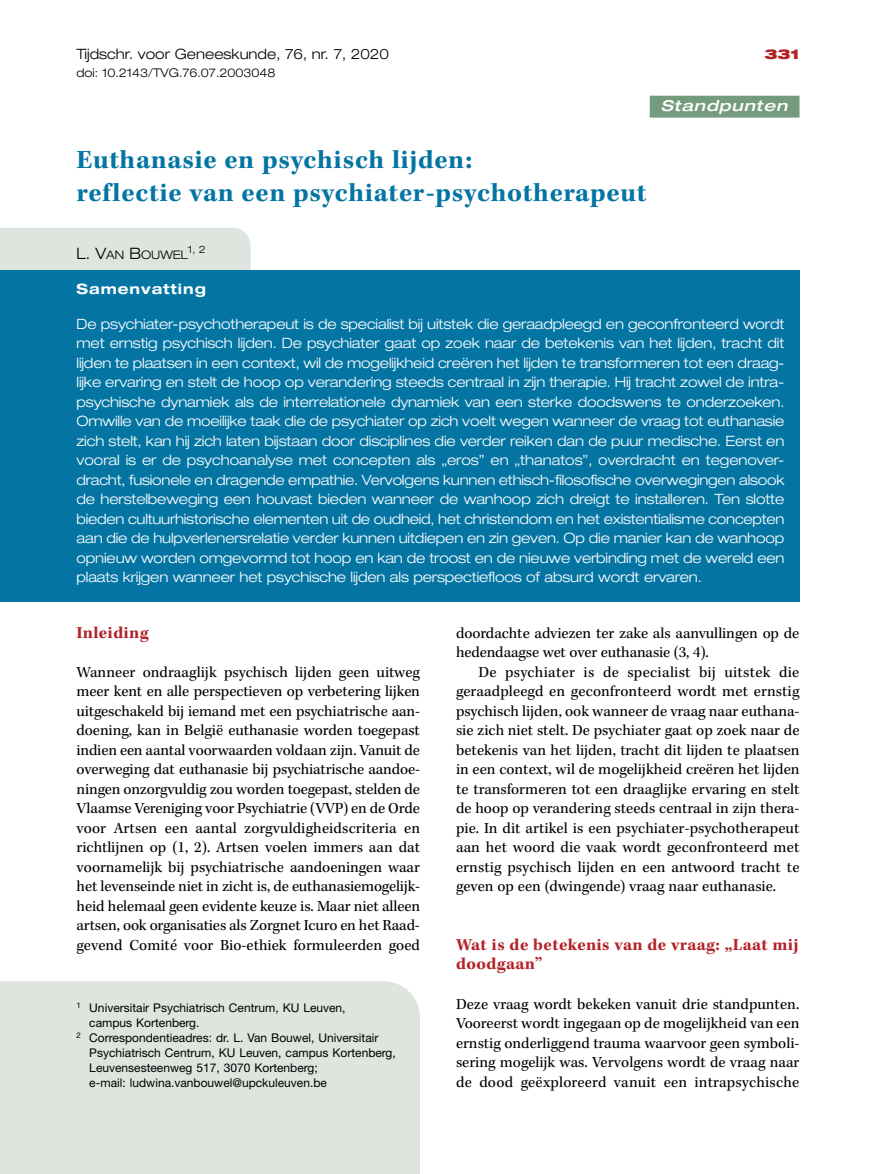
<style>
.page{position:relative;width:876px;height:1174px;background:#fff}
.page>*{position:absolute;margin:0;border:0;box-sizing:border-box;transform-origin:0 0}
.t1{font:700 27px/33px "Kepler Std";letter-spacing:.025em;color:#0475a3}
.t2{font:700 17.25px/19.5px "Kepler Std";letter-spacing:.02em;color:#b32227}
.t3{font:15.75px/19.5px "Kepler Std";letter-spacing:-.005em;color:#000;text-align:justify}
.t4{font:italic 500 expanded 15px "Helvetica Neue LT Std";letter-spacing:.05em;color:#fff;scale:1.1 1}
.t5{font:300 expanded 14.25px/19.5px "Helvetica Neue LT Std";letter-spacing:-.01em;color:#fff;text-align:justify}
.t6{font:300 expanded 14.25px "Helvetica Neue LT Std";color:#000}
.t7{font:700 expanded 14.25px "Helvetica Neue LT Std";letter-spacing:.07em;color:#fff}
.t8{font:900 expanded 13.5px "Helvetica Neue LT Std";color:#b32227}
.t9{font:12px "Helvetica Neue LT Std";color:#000}
.t10{font:300 expanded 12px "Helvetica Neue LT Std";color:#000}
.t11{font:300 expanded 11.85px "Helvetica Neue LT Std";color:#000}
.s1{font-size:15.75px}
</style>
<div class="page">
<div style="left:650px;top:96px;width:149px;height:22px;background:#749b7e"></div>
<div style="left:0;top:228px;width:251px;height:42px;background:#dee4de"></div>
<div style="left:0;top:270px;width:799px;height:42px;background:#0475a3"></div>
<div style="left:0;top:305px;width:799px;height:296px;background:#0475a3"></div>
<div style="left:0;top:981px;width:419px;height:30px;background:#dee4de"></div>
<div style="left:0;top:1011px;width:420px;height:163px;background:#dee4de"></div>
<p class="t6" style="left:77px;top:45px;width:314px">Tijdschr. voor Geneeskunde, 76, nr. 7, 2020</p>
<p class="t8" style="left:764px;top:45px;width:37px">331</p>
<p class="t10" style="left:77px;top:66px;width:200px">doi: 10.2143/TVG.76.07.2003048</p>
<p class="t4" style="left:661px;top:97px;width:117px">Standpunten</p>
<h1 class="t1" style="left:77px;top:144px;width:571px">Euthanasie en psychisch lijden:<br>reflectie van een psychiater-psychotherapeut</h1>
<p class="t11" style="left:77px;top:247px;width:131px"><span class="s1">L. V</span>AN <span class="s1">B</span>OUWEL<sup>1,</sup> <sup>2</sup></p>
<p class="t7" style="left:77px;top:280px;width:131px">Samenvatting</p>
<p class="t5" style="left:77px;top:314px;width:710px">De psychiater-psychotherapeut is de specialist bij uitstek die geraadpleegd en geconfronteerd wordt met ernstig psychisch lijden. De psychiater gaat op zoek naar de betekenis van het lijden, tracht dit lijden te plaatsen in een context, wil de mogelijkheid creëren het lijden te transformeren tot een draag&shy;lijke ervaring en stelt de hoop op verandering steeds centraal in zijn therapie. Hij tracht zowel de intra&shy;psychische dynamiek als de interrelationele dynamiek van een sterke doodswens te onderzoeken.<br>Omwille van de moeilijke taak die de psychiater op zich voelt wegen wanneer de vraag tot euthanasie zich stelt, kan hij zich laten bijstaan door disciplines die verder reiken dan de puur medische. Eerst en vooral is er de psychoanalyse met concepten als „eros” en „thanatos”, overdracht en tegenover&shy;dracht, fusionele en dragende empathie. Vervolgens kunnen ethisch-filosofische overwegingen alsook de herstelbeweging een houvast bieden wanneer de wanhoop zich dreigt te installeren. Ten slotte bieden cultuurhistorische elementen uit de oudheid, het christendom en het existentialisme concepten aan die de hulpverlenersrelatie verder kunnen uitdiepen en zin geven. Op die manier kan de wanhoop opnieuw worden omgevormd tot hoop en kan de troost en de nieuwe verbinding met de wereld een plaats krijgen wanneer het psychische lijden als perspectiefloos of absurd wordt ervaren.</p>
<p class="t2" style="left:77px;top:623px;width:74px">Inleiding</p>
<p class="t3" style="left:77px;top:663px;width:345px">Wanneer ondraaglijk psychisch lijden geen uitweg meer kent en alle perspectieven op verbetering lijken uitgeschakeld bij iemand met een psychiatrische aan&shy;doening, kan in België euthanasie worden toegepast indien een aantal voorwaarden voldaan zijn. Vanuit de overweging dat euthanasie bij psychiatrische aandoe&shy;ningen onzorgvuldig zou worden toegepast, stelden de Vlaamse Vereniging voor Psychiatrie (VVP) en de Orde voor Artsen een aantal zorgvuldigheidscriteria en richtlijnen op (1, 2). Artsen voelen immers aan dat voornamelijk bij psychiatrische aandoeningen waar het levenseinde niet in zicht is, de euthanasiemogelijk&shy;heid helemaal geen evidente keuze is. Maar niet alleen artsen, ook organisaties als Zorgnet Icuro en het Raad&shy;gevend Comité voor Bio-ethiek formuleerden goed</p>
<p class="t9" style="left:77px;top:1001px;width:271px"><sup>1</sup> Universitair Psychiatrisch Centrum, KU Leuven,</p>
<p class="t9" style="left:89px;top:1016px;width:112px">campus Kortenberg.</p>
<p class="t9" style="left:77px;top:1031px;width:303px"><sup>2</sup> Correspondentieadres: dr. L. Van Bouwel, Universitair</p>
<p class="t9" style="left:89px;top:1046px;width:308px">Psychiatrisch Centrum, KU Leuven, campus Kortenberg,</p>
<p class="t9" style="left:89px;top:1061px;width:230px">Leuvensesteenweg 517, 3070 Kortenberg;</p>
<p class="t9" style="left:89px;top:1076px;width:239px">e-mail: ludwina.vanbouwel@upckuleuven.be</p>
<p class="t3" style="left:456px;top:624px;width:345px">doordachte adviezen ter zake als aanvullingen op de hedendaagse wet over euthanasie (3, 4).</p>
<p class="t3" style="left:456px;top:663px;width:345px;text-indent:23px">De psychiater is de specialist bij uitstek die geraadpleegd en geconfronteerd wordt met ernstig psychisch lijden, ook wanneer de vraag naar euthana&shy;sie zich niet stelt. De psychiater gaat op zoek naar de betekenis van het lijden, tracht dit lijden te plaatsen in een context, wil de mogelijkheid creëren het lijden te transformeren tot een draaglijke ervaring en stelt de hoop op verandering steeds centraal in zijn thera&shy;pie. In dit artikel is een psychiater-psychotherapeut aan het woord die vaak wordt geconfronteerd met ernstig psychisch lijden en een antwoord tracht te geven op een (dwingende) vraag naar euthanasie.</p>
<p class="t2" style="left:456px;top:935px;width:344px">Wat is de betekenis van de vraag: „Laat mij doodgaan”</p>
<p class="t3" style="left:456px;top:994px;width:345px">Deze vraag wordt bekeken vanuit drie standpunten.<br>Vooreerst wordt ingegaan op de mogelijkheid van een ernstig onderliggend trauma waarvoor geen symboli&shy;sering mogelijk was. Vervolgens wordt de vraag naar de dood geëxploreerd vanuit een intrapsychische</p>
</div>
